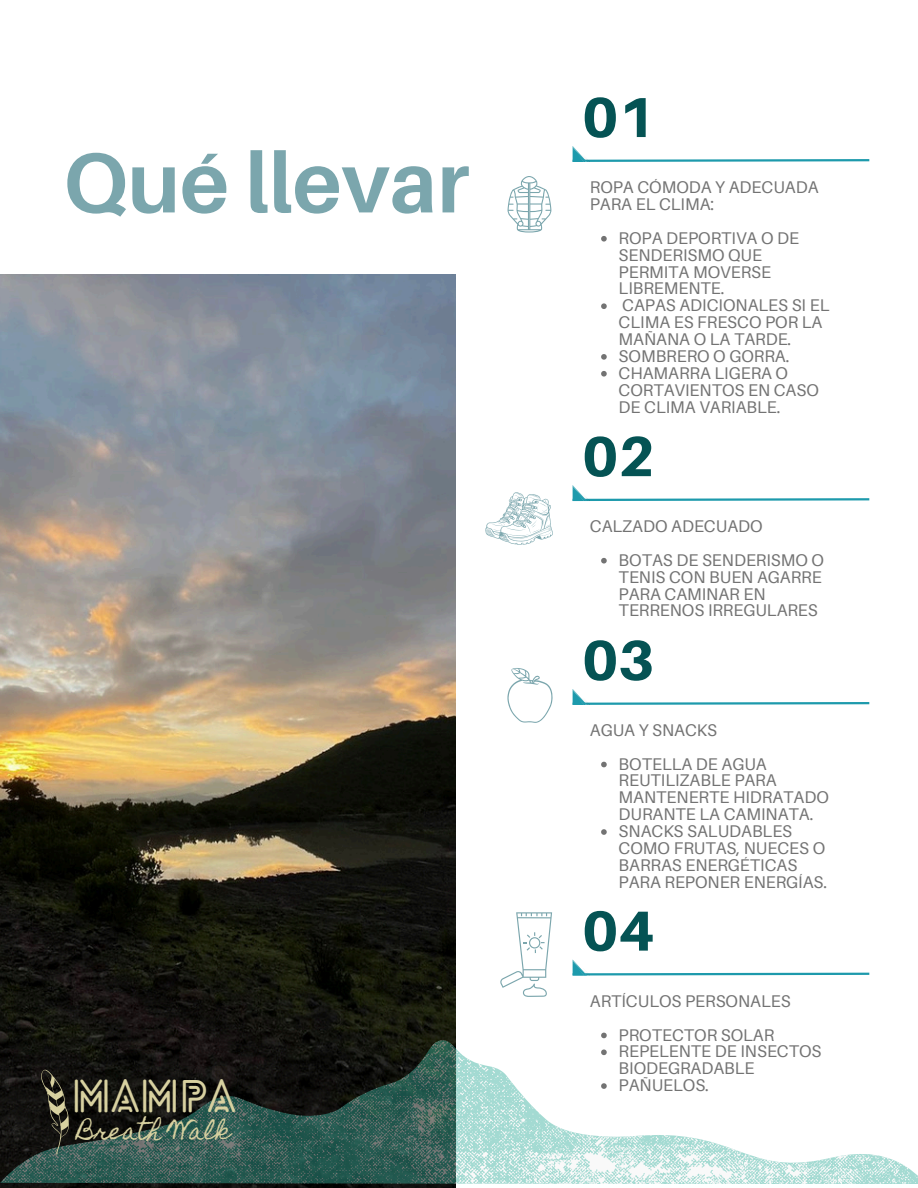
<style>
.page{position:relative;width:918px;height:1188px;background:#fff}
.page>*{position:absolute;margin:0;border:0;box-sizing:border-box;transform-origin:0 0}
.t1{font:700 84.6px "Aileron";color:#7ba6ad}
.t2{font:800 56.4px "Aileron";color:#055354}
.t3{font:700 44.25px "Lovelo Line";color:#d8d1a0}
.t4{font:22.65px "Homemade Apple";color:#d8d1a0}
.t5{font:16.95px/16.8px "Aileron";color:#737373}
</style>
<div class="page">
<svg style="left:572px;top:146px;width:298px;height:16px"></svg>
<svg style="left:601px;top:236px;width:6px;height:6px"></svg>
<svg style="left:601px;top:303px;width:6px;height:6px"></svg>
<svg style="left:601px;top:354px;width:6px;height:6px"></svg>
<svg style="left:601px;top:371px;width:6px;height:6px"></svg>
<svg style="left:572px;top:960px;width:298px;height:16px"></svg>
<svg style="left:601px;top:1033px;width:6px;height:5px"></svg>
<svg style="left:572px;top:485px;width:298px;height:17px"></svg>
<svg style="left:601px;top:558px;width:6px;height:6px"></svg>
<svg style="left:572px;top:689px;width:298px;height:16px"></svg>
<svg style="left:601px;top:762px;width:6px;height:5px"></svg>
<svg style="left:601px;top:829px;width:6px;height:6px"></svg>
<svg style="left:485px;top:492px;width:68px;height:53px"></svg>
<svg style="left:507px;top:176px;width:44px;height:56px"></svg>
<svg style="left:500px;top:912px;width:52px;height:85px"></svg>
<svg style="left:507px;top:668px;width:45px;height:55px"></svg>
<img style="left:0;top:274px;width:456px;height:914px">
<svg style="left:2px;top:1040px;width:916px;height:144px"></svg>
<svg style="left:41px;top:1070px;width:28px;height:85px;background:#38392e"></svg>
<p class="t1" style="left:63px;top:130px;width:408px">Qué llevar</p>
<p class="t3" style="left:71px;top:1078px;width:166px">MAMPA</p>
<h3 class="t4" style="left:77px;top:1118px;width:154px">Breath Walk</h3>
<p class="t2" style="left:582px;top:82px;width:74px">01</p>
<p class="t5" style="left:590px;top:179px;width:230px">ROPA CÓMODA Y ADECUADA<br>PARA EL CLIMA:</p>
<p class="t5" style="left:619px;top:229px;width:212px">ROPA DEPORTIVA O DE<br>SENDERISMO QUE<br>PERMITA MOVERSE<br>LIBREMENTE.<br>CAPAS ADICIONALES SI EL<br>CLIMA ES FRESCO POR LA<br>MAÑANA O LA TARDE.<br>SOMBRERO O GORRA.<br>CHAMARRA LIGERA O<br>CORTAVIENTOS EN CASO<br>DE CLIMA VARIABLE.</p>
<h2 class="t2" style="left:582px;top:421px;width:74px">02</h2>
<p class="t5" style="left:619px;top:509px;width:207px;line-height:33.8px;text-indent:-29px">CALZADO ADECUADO<br>BOTAS DE SENDERISMO O</p>
<p class="t5" style="left:619px;top:568px;width:205px">TENIS CON BUEN AGARRE<br>PARA CAMINAR EN<br>TERRENOS IRREGULARES</p>
<p class="t2" style="left:582px;top:625px;width:74px">03</p>
<p class="t5" style="left:619px;top:713px;width:150px;line-height:33.8px;text-indent:-29px">AGUA Y SNACKS<br>BOTELLA DE AGUA</p>
<p class="t5" style="left:619px;top:772px;width:212px">REUTILIZABLE PARA<br>MANTENERTE HIDRATADO<br>DURANTE LA CAMINATA.<br>SNACKS SALUDABLES<br>COMO FRUTAS, NUECES O<br>BARRAS ENERGÉTICAS<br>PARA REPONER ENERGÍAS.</p>
<p class="t2" style="left:582px;top:896px;width:74px">04</p>
<p class="t5" style="left:619px;top:984px;width:173px;line-height:33.8px;text-indent:-29px">ARTÍCULOS PERSONALES<br>PROTECTOR SOLAR</p>
<p class="t5" style="left:619px;top:1043px;width:204px">REPELENTE DE INSECTOS<br>BIODEGRADABLE<br>PAÑUELOS.</p>
</div>
